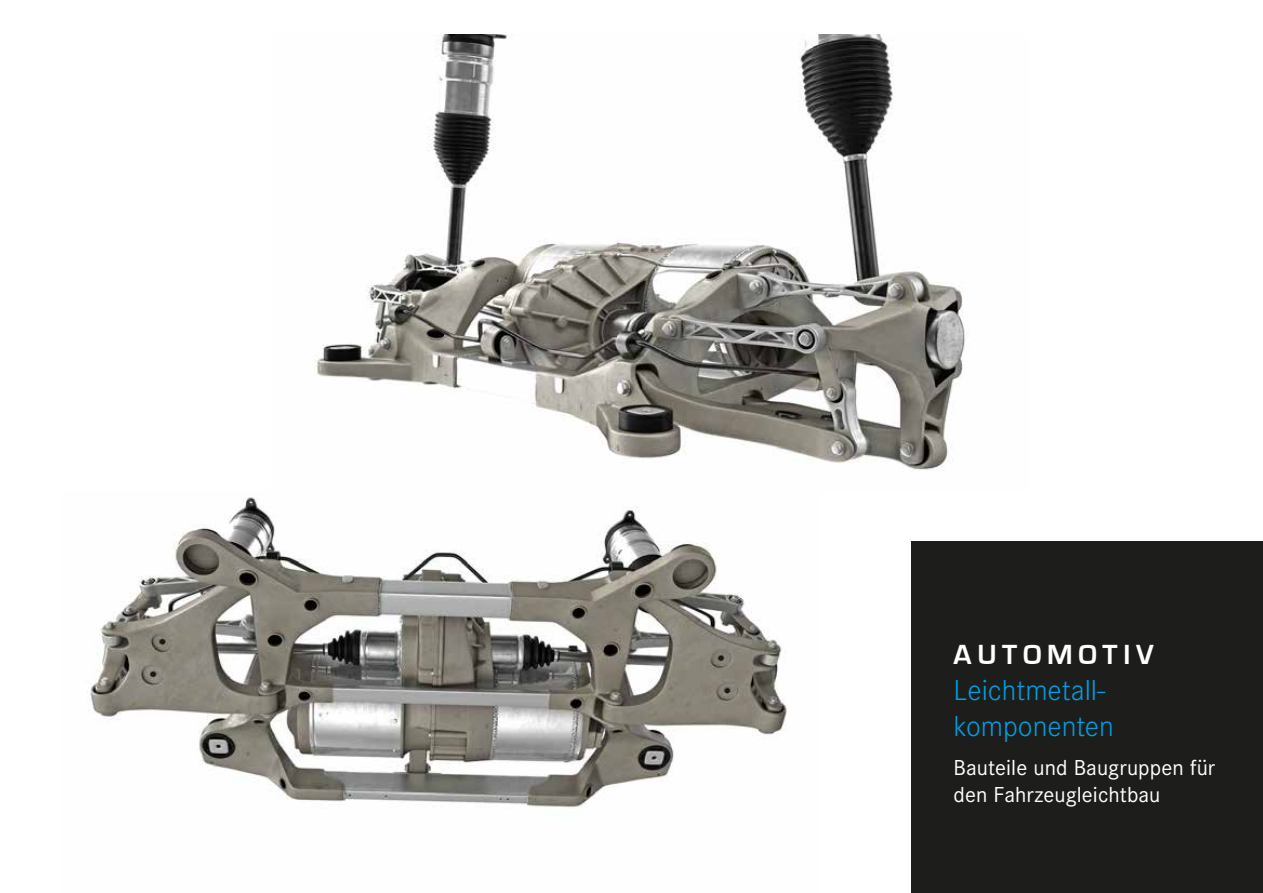
<style>
.page{position:relative;width:1263px;height:893px;background:#fff}
.page>*{position:absolute;margin:0;border:0;box-sizing:border-box;transform-origin:0 0}
.t1{font:300 30px/36px "Corporate S";color:#009fe3}
.t2{font:700 28.5px "Eurostile";letter-spacing:.2em;color:#fff}
.t3{font:22.5px/27px "Corporate S";letter-spacing:.005em;color:#fff}
</style>
<div class="page">
<img style="left:87px;top:497px;width:700px;height:312px">
<img style="left:314px;top:34px;width:651px;height:437px">
<div style="left:911px;top:541px;width:352px;height:352px;background:#1d1d1b"></div>
<p class="t2" style="left:954px;top:639px;width:202px">AUTOMOTIV</p>
<h1 class="t1" style="left:954px;top:672px;width:162px">Leichtmetall&shy;komponenten</h1>
<p class="t3" style="left:954px;top:755px;width:263px">Bauteile und Baugruppen für den Fahrzeugleichtbau</p>
</div>
